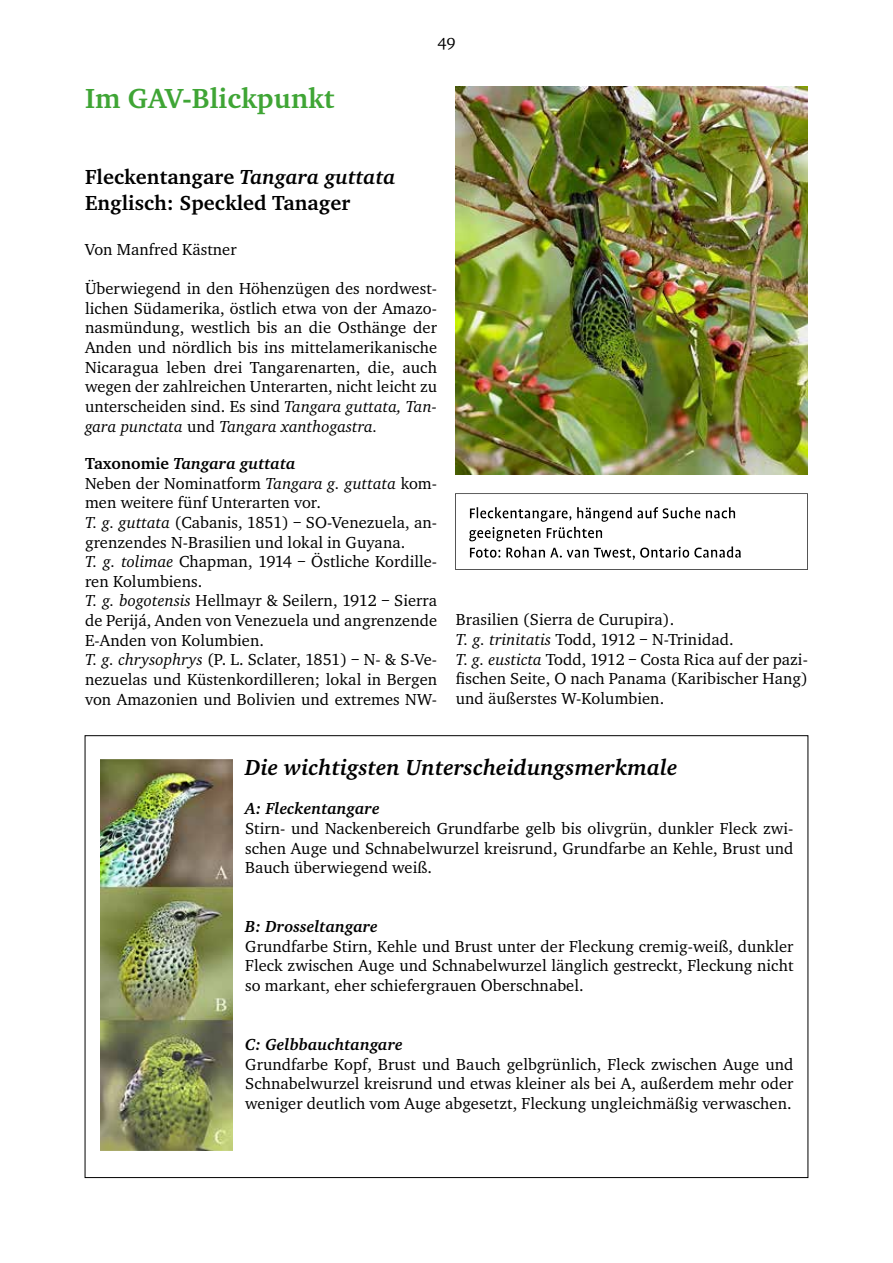
<style>
.page{position:relative;width:893px;height:1263px;background:#fff}
.page>*{position:absolute;margin:0;border:0;box-sizing:border-box;transform-origin:0 0}
.t1{font:700 28.5px "UV Charter";letter-spacing:.005em;color:#3fa535}
.t2{font:italic 700 22.5px "UV Charter";letter-spacing:.005em;color:#000}
.t3{font:700 21px/25.5px "UV Charter";letter-spacing:.005em;color:#000}
.t4{font:16.5px/19.6px "UV Charter";letter-spacing:.005em;color:#000;text-align:justify}
.t5{font:italic 700 16.5px "UV Charter";letter-spacing:.005em;color:#000}
.s1{font-style:italic}
.s2{font-weight:700}
.s3{font-weight:700;font-style:italic}
</style>
<div class="page">
<img style="left:100px;top:761px;width:132px;height:388px">
<div style="left:97px;top:758px;width:139px;height:394px;border:2px solid #fff"></div>
<img style="left:455px;top:86px;width:353px;height:388px">
<div style="left:453px;top:492px;width:356px;height:78px;background:#000;opacity:.57"></div>
<h1 class="t1" style="left:85px;top:80px;width:251px">Im GAV-Blickpunkt</h1>
<p class="t4" style="left:437px;top:33px;width:20px">49</p>
<p class="t3" style="left:85px;top:164px;width:312px">Fleckentangare <span class="s1">Tangara guttata<br></span>Englisch: Speckled Tanager</p>
<p class="t4" style="left:85px;top:239px;width:153px">Von Manfred Kästner</p>
<p class="t4" style="left:85px;top:278px;width:354px">Überwiegend in den Höhenzügen des nordwest&shy;lichen Südamerika, östlich etwa von der Amazo&shy;nasmündung, westlich bis an die Osthänge der Anden und nördlich bis ins mittelamerikanische Nicaragua leben drei Tangarenarten, die, auch wegen der zahlreichen Unterarten, nicht leicht zu unterscheiden sind. Es sind <span class="s1">Tangara guttata, Tan&shy;gara punctata</span> und <span class="s1">Tangara xanthogastra.</span></p>
<p class="t4" style="left:85px;top:453px;width:354px;text-align:left"><span class="s2">Taxonomie</span> <span class="s3">Tangara guttata<br></span>Neben der Nominatform <span class="s1">Tangara g. guttata</span> kom&shy;men weitere fünf Unterarten vor.<br><span class="s1">T. g. guttata</span> (Cabanis, 1851) – SO-Venezuela, an&shy;grenzendes N-Brasilien und lokal in Guyana.<br><span class="s1">T. g. tolimae</span> Chapman, 1914 – Östliche Kordille&shy;ren Kolumbiens.<br><span class="s1">T. g. bogotensis</span> Hellmayr &amp; Seilern, 1912 – Sierra de Perijá, Anden von Venezuela und angrenzende E-Anden von Kolumbien.<br><span class="s1">T. g. chrysophrys</span> (P. L. Sclater, 1851) – N- &amp; S-Ve&shy;nezuelas und Küstenkordilleren; lokal in Bergen von Amazonien und Bolivien und extremes NW-</p>
<p class="t4" style="left:456px;top:610px;width:354px;text-align:left">Brasilien (Sierra de Curupira).<br><span class="s1">T. g. trinitatis</span> Todd, 1912 – N-Trinidad.<br><span class="s1">T. g. eusticta</span> Todd, 1912 – Costa Rica auf der pazi&shy;fischen Seite, O nach Panama (Karibischer Hang) und äußerstes W-Kolumbien.</p>
<h2 class="t2" style="left:245px;top:754px;width:434px">Die wichtigsten Unterscheidungsmerkmale</h2>
<p class="t5" style="left:245px;top:799px;width:136px">A: Fleckentangare</p>
<p class="t4" style="left:245px;top:818px;width:550px">Stirn- und Nackenbereich Grundfarbe gelb bis olivgrün, dunkler Fleck zwi&shy;schen Auge und Schnabelwurzel kreisrund, Grundfarbe an Kehle, Brust und Bauch überwiegend weiß.</p>
<p class="t5" style="left:245px;top:916px;width:134px">B: Drosseltangare</p>
<p class="t4" style="left:245px;top:936px;width:550px">Grundfarbe Stirn, Kehle und Brust unter der Fleckung cremig-weiß, dunkler Fleck zwischen Auge und Schnabelwurzel länglich gestreckt, Fleckung nicht so markant, eher schiefergrauen Oberschnabel.</p>
<p class="t5" style="left:245px;top:1034px;width:159px">C: Gelbbauchtangare</p>
<p class="t4" style="left:245px;top:1054px;width:550px">Grundfarbe Kopf, Brust und Bauch gelbgrünlich, Fleck zwischen Auge und Schnabelwurzel kreisrund und etwas kleiner als bei A, außerdem mehr oder weniger deutlich vom Auge abgesetzt, Fleckung ungleichmäßig verwaschen.</p>
</div>
